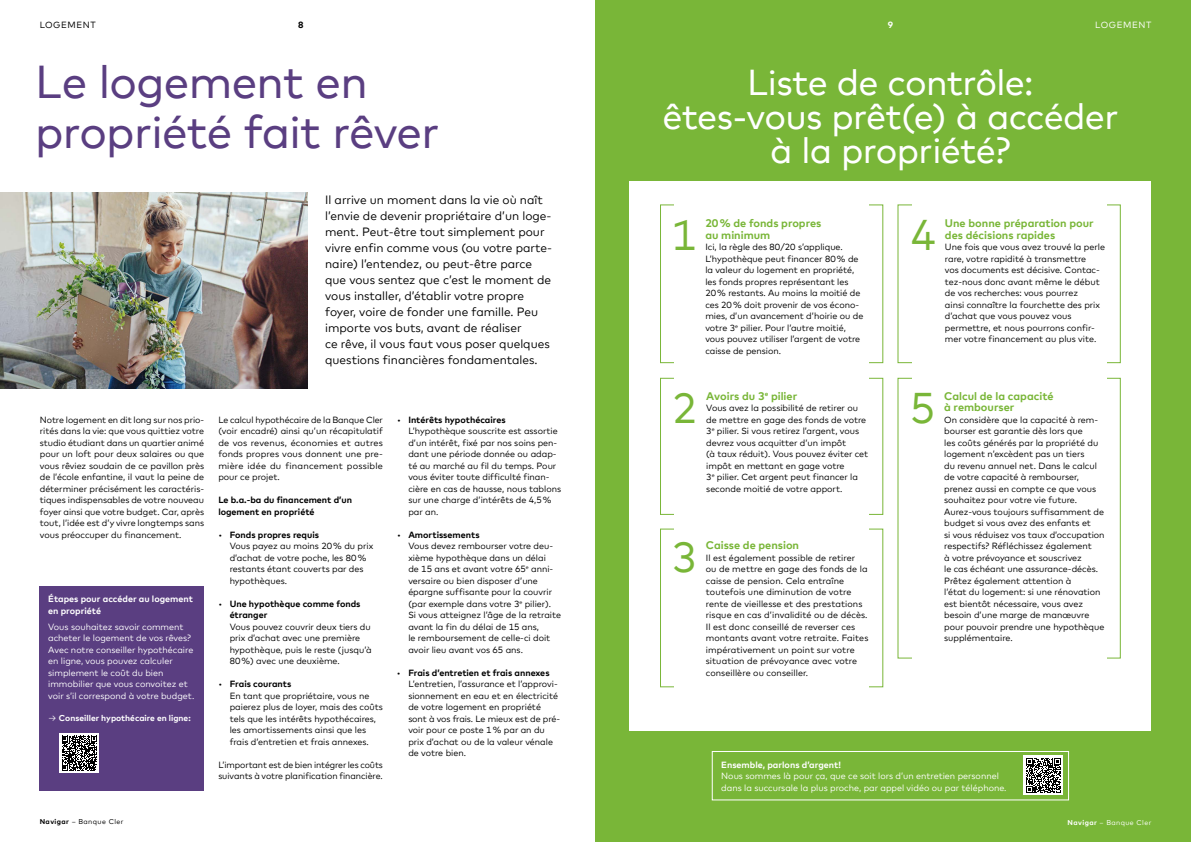
<style>
.page{position:relative;width:1191px;height:842px;background:#fff}
.page>*{position:absolute;margin:0;border:0;box-sizing:border-box;transform-origin:0 0}
.t1{font:46px/50px "Cler Mark Headline";color:#5a3e81}
.t2{font:42.9px "Cler Mark Text";color:#79b638}
.t3{font:36px/34px "Cler Mark Headline";color:#fff;text-align:center}
.t4{font:12px/16px "Cler Mark Text";color:#000}
.t5{font:700 11px/11.5px "Cler Mark Text";color:#79b638}
.t6{font:9px/11.5px "Cler Mark Text";color:#000}
.t7{font:9px/11.5px "Cler Mark Text";color:#fff}
.t8{font:700 9px/11.5px "Cler Mark Text";color:#000}
.t9{font:700 9px/11.5px "Cler Mark Text";color:#fff}
.t10{font:9px "Cler Mark Text";letter-spacing:.065em;color:#000}
.t11{font:9px "Cler Mark Text";letter-spacing:.065em;color:#fff}
.t12{font:700 8.5px "Cler Mark Text";color:#fff}
.t13{font:7px "Cler Mark Text";letter-spacing:.06em;color:#000}
.t14{font:7px "Cler Mark Text";letter-spacing:.06em;color:#fff}
.s1{font-weight:700}
.s2{font-weight:400}
</style>
<div class="page">
<div style="left:595px;top:0;width:596px;height:842px;background:#79b638"></div>
<div style="left:629px;top:181px;width:522px;height:550px;background:#fff"></div>
<div style="left:660px;top:204px;width:223px;height:159px;border:1px solid #79b638"></div>
<div style="left:660px;top:378px;width:223px;height:137px;border:1px solid #79b638"></div>
<div style="left:660px;top:529px;width:223px;height:158px;border:1px solid #79b638"></div>
<div style="left:674px;top:200px;width:195px;height:185px;background:#fff"></div>
<div style="left:674px;top:373px;width:195px;height:349px;background:#fff"></div>
<svg style="left:711px;top:751px;width:358px;height:50px"></svg>
<div style="left:40px;top:587px;width:164px;height:204px;background:#5a3e81"></div>
<div style="left:60px;top:733px;width:39px;height:40px;background:#fff"></div>
<svg style="left:62px;top:736px;width:35px;height:35px"></svg>
<img style="left:0;top:193px;width:308px;height:195px">
<p class="t10" style="left:40px;top:18px;width:58px">LOGEMENT</p>
<p class="t9" style="left:887px;top:18px;width:7px">9</p>
<p class="t11" style="left:1095px;top:18px;width:58px">LOGEMENT</p>
<p class="t8" style="left:298px;top:18px;width:7px">8</p>
<h1 class="t1" style="left:35px;top:53px;width:405px">Le logement en propriété fait rêver</h1>
<p class="t4" style="left:325px;top:191px;width:228px">Il arrive un moment dans la vie où naît l’envie de devenir propriétaire d’un loge&shy;ment. Peut-être tout simplement pour vivre enfin comme vous (ou votre parte&shy;naire) l’entendez, ou peut-être parce que vous sentez que c’est le moment de vous installer, d’établir votre propre foyer, voire de fonder une famille. Peu importe vos buts, avant de réaliser<br>ce rêve, il vous faut vous poser quelques questions financières fondamentales.</p>
<p class="t6" style="left:40px;top:413px;width:166px;text-align:justify">Notre logement en dit long sur nos prio&shy;rités dans la vie: que vous quittiez votre studio étudiant dans un quartier animé pour un loft pour deux salaires ou que vous rêviez soudain de ce pavillon près de l’école enfantine, il vaut la peine de déterminer précisément les caractéris&shy;tiques indispensables de votre nouveau foyer ainsi que votre budget. Car, après tout, l’idée est d’y vivre longtemps sans vous préoccuper du financement.</p>
<p class="t6" style="left:218px;top:413px;width:166px;text-align:justify">Le calcul hypothécaire de la Banque Cler (voir encadré) ainsi qu’un récapitulatif de vos revenus, économies et autres fonds propres vous donnent une pre&shy;mière idée du financement possible pour ce projet.</p>
<p class="t8" style="left:218px;top:494px;width:135px">Le b.a.-ba du financement d’un logement en propriété</p>
<p class="t6" style="left:230px;top:528px;width:145px;text-indent:-11px">• <span class="s1">Fonds propres requis<br></span>Vous payez au moins 20% du prix d’achat de votre poche, les 80% restants étant couverts par des hypothèques.</p>
<p class="t8" style="left:230px;top:597px;width:132px;text-indent:-11px"><span class="s2">•</span> Une hypothèque comme fonds étranger</p>
<p class="t6" style="left:230px;top:620px;width:143px">Vous pouvez couvrir deux tiers du prix d’achat avec une première hypothèque, puis le reste (jusqu’à<br>80%) avec une deuxième.</p>
<p class="t6" style="left:230px;top:678px;width:155px;text-indent:-11px">• <span class="s1">Frais courants<br></span>En tant que propriétaire, vous ne paierez plus de loyer, mais des coûts tels que les intérêts hypothécaires, les amortissements ainsi que les frais d’entretien et frais annexes.</p>
<p class="t6" style="left:218px;top:758px;width:166px">L’important est de bien intégrer les coûts suivants à votre planification financière.</p>
<p class="t9" style="left:48px;top:593px;width:146px">Étapes pour accéder au logement en propriété</p>
<p class="t7" style="left:48px;top:620px;width:148px">Vous souhaitez savoir comment acheter le logement de vos rêves?<br>Avec notre conseiller hypothécaire en ligne, vous pouvez calculer simplement le coût du bien immobilier que vous convoitez et voir s’il correspond à votre budget.</p>
<p class="t12" style="left:48px;top:711px;width:144px"><span class="s2">→</span> Conseiller hypothécaire en ligne:</p>
<p class="t6" style="left:408px;top:413px;width:154px;text-indent:-11px">• <span class="s1">Intérêts hypothécaires<br></span>L’hypothèque souscrite est assortie d’un intérêt, fixé par nos soins pen&shy;dant une période donnée ou adap&shy;té au marché au fil du temps. Pour vous éviter toute difficulté finan&shy;cière en cas de hausse, nous tablons sur une charge d’intérêts de 4,5% par an.</p>
<p class="t6" style="left:408px;top:528px;width:154px;text-indent:-11px">• <span class="s1">Amortissements<br></span>Vous devez rembourser votre deu&shy;xième hypothèque dans un délai<br>de 15 ans et avant votre 65<sup>e</sup> anni&shy;versaire ou bien disposer d’une épargne suffisante pour la couvrir (par exemple dans votre 3<sup>e</sup> pilier).<br>Si vous atteignez l’âge de la retraite avant la fin du délai de 15 ans,<br>le remboursement de celle-ci doit avoir lieu avant vos 65 ans.</p>
<p class="t6" style="left:408px;top:666px;width:153px;text-indent:-11px">• <span class="s1">Frais d’entretien et frais annexes<br></span>L’entretien, l’assurance et l’approvi&shy;sionnement en eau et en électricité de votre logement en propriété sont à vos frais. Le mieux est de pré&shy;voir pour ce poste 1% par an du prix d’achat ou de la valeur vénale de votre bien.</p>
<p class="t13" style="left:40px;top:817px;width:85px"><span class="s1">Navigar</span> – Banque Cler</p>
<h3 class="t3" style="left:663px;top:63px;width:457px">Liste de contrôle:<br>êtes-vous prêt(e) à accéder à la propriété?</h3>
<h2 class="t2" style="left:671px;top:203px;width:27px">1</h2>
<p class="t5" style="left:705px;top:217px;width:118px">20% de fonds propres au minimum</p>
<p class="t6" style="left:705px;top:241px;width:160px">Ici, la règle des 80/20 s’applique.<br>L’hypothèque peut financer 80% de la valeur du logement en propriété, les fonds propres représentant les 20% restants. Au moins la moitié de ces 20% doit provenir de vos écono&shy;mies, d’un avancement d’hoirie ou de votre 3<sup>e</sup> pilier. Pour l’autre moitié, vous pouvez utiliser l’argent de votre caisse de pension.</p>
<h2 class="t2" style="left:672px;top:376px;width:27px">2</h2>
<p class="t5" style="left:706px;top:389px;width:92px">Avoirs du 3<sup>e</sup> pilier</p>
<p class="t6" style="left:706px;top:402px;width:163px">Vous avez la possibilité de retirer ou de mettre en gage des fonds de votre 3<sup>e</sup> pilier. Si vous retirez l’argent, vous devrez vous acquitter d’un impôt<br>(à taux réduit). Vous pouvez éviter cet impôt en mettant en gage votre<br>3<sup>e</sup> pilier. Cet argent peut financer la seconde moitié de votre apport.</p>
<h2 class="t2" style="left:671px;top:525px;width:27px">3</h2>
<p class="t5" style="left:706px;top:539px;width:95px">Caisse de pension</p>
<p class="t6" style="left:706px;top:551px;width:164px">Il est également possible de retirer<br>ou de mettre en gage des fonds de la caisse de pension. Cela entraîne toutefois une diminution de votre rente de vieillesse et des prestations risque en cas d’invalidité ou de décès.<br>Il est donc conseillé de reverser ces montants avant votre retraite. Faites impérativement un point sur votre situation de prévoyance avec votre conseillère ou conseiller.</p>
<h2 class="t2" style="left:910px;top:203px;width:27px">4</h2>
<p class="t5" style="left:945px;top:217px;width:150px">Une bonne préparation pour des décisions rapides</p>
<p class="t6" style="left:945px;top:241px;width:162px">Une fois que vous avez trouvé la perle rare, votre rapidité à transmettre<br>vos documents est décisive. Contac&shy;tez-nous donc avant même le début de vos recherches: vous pourrez<br>ainsi connaître la fourchette des prix d’achat que vous pouvez vous permettre, et nous pourrons confir&shy;mer votre financement au plus vite.</p>
<h2 class="t2" style="left:910px;top:376px;width:27px">5</h2>
<p class="t5" style="left:944px;top:389px;width:111px">Calcul de la capacité à rembourser</p>
<p class="t6" style="left:944px;top:413px;width:162px">On considère que la capacité à rem&shy;bourser est garantie dès lors que<br>les coûts générés par la propriété du logement n’excèdent pas un tiers<br>du revenu annuel net. Dans le calcul de votre capacité à rembourser, prenez aussi en compte ce que vous souhaitez pour votre vie future.<br>Aurez-vous toujours suffisamment de budget si vous avez des enfants et<br>si vous réduisez vos taux d’occupation respectifs? Réfléchissez également<br>à votre prévoyance et souscrivez<br>le cas échéant une assurance-décès.<br>Prêtez également attention à<br>l’état du logement: si une rénovation est bientôt nécessaire, vous avez besoin d’une marge de manœuvre pour pouvoir prendre une hypothèque supplémentaire.</p>
<p class="t9" style="left:721px;top:758px;width:121px">Ensemble, parlons d’argent!</p>
<p class="t7" style="left:721px;top:770px;width:287px">Nous sommes là pour ça, que ce soit lors d’un entretien personnel dans la succursale la plus proche, par appel vidéo ou par téléphone.</p>
<p class="t14" style="left:1067px;top:817px;width:85px"><span class="s1">Navigar</span> – Banque Cler</p>
</div>
